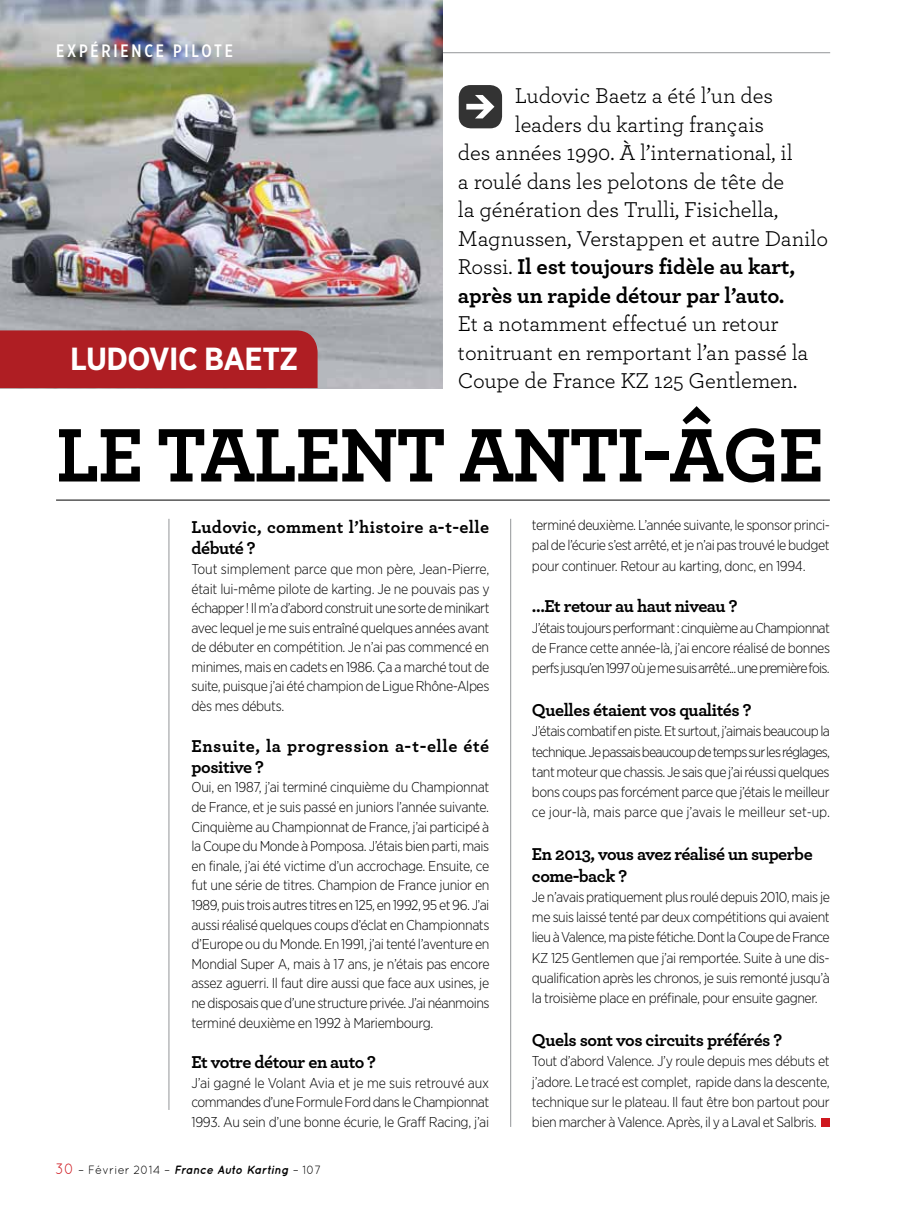
<style>
.page{position:relative;width:915px;height:1212px;background:#fff}
.page>*{position:absolute;margin:0;border:0;box-sizing:border-box;transform-origin:0 0}
.t1{font:700 79.5px "Archer Pro";letter-spacing:-.025em;color:#000}
.t2{font:700 31.95px "Gotham Narrow";letter-spacing:-.015em;color:#fff}
.t3{font:22.5px/28.5px "Archer Pro";letter-spacing:-.005em;color:#000}
.t4{font:700 22.5px "Archer Pro";color:#000}
.t5{font:700 18px/21.1px "Archer Pro";color:#000}
.t6{font:500 18px "Gotham X Narrow";letter-spacing:.155em;color:#fff}
.t7{font:300 14.25px/19.6px "Gotham Narrow";letter-spacing:-.03em;color:#000;text-align:justify}
.t8{font:12px "Quicksand";letter-spacing:.015em;color:#000;scale:.96 1}
.s1{font-weight:400}
.s2{font-size:15px;color:#ce171e}
.s3{font-weight:700;font-style:italic}
</style>
<div class="page">
<hr style="left:243px;top:52px;width:586px;height:1px;background:#939598">
<svg style="left:458px;top:85px;width:44px;height:43px"></svg>
<hr style="left:56px;top:500px;width:773px;height:1px;background:#000">
<img style="left:0;top:0;width:442px;height:388px">
<div style="left:821px;top:1118px;width:8px;height:9px;background:#ce171e"></div>
<hr style="left:510px;top:519px;width:1px;height:608px;background:#939598">
<hr style="left:169px;top:519px;width:1px;height:591px;background:#939598">
<div style="left:0;top:330px;width:317px;height:58px;background:#af1e23"></div>
<p class="t6" style="left:56px;top:40px;width:157px">EXPÉRIE NCE PI LOTE</p>
<h2 class="t2" style="left:70px;top:338px;width:229px">LUDOVIC BAETZ</h2>
<h3 class="t3" style="left:514px;top:80px;width:259px">Ludovic Baetz a été l’un des</h3>
<h3 class="t3" style="left:514px;top:109px;width:251px">leaders du karting français</h3>
<h3 class="t3" style="left:458px;top:137px;width:336px">des années 1990. À l’international, il</h3>
<h3 class="t3" style="left:458px;top:166px;width:328px">a roulé dans les pelotons de tête de</h3>
<h3 class="t3" style="left:458px;top:194px;width:321px">la génération des Trulli, Fisichella,</h3>
<h3 class="t3" style="left:458px;top:223px;width:371px">Magnussen, Verstappen et autre Danilo</h3>
<h3 class="t4" style="left:458px;top:249px;width:339px"><span class="s1">Rossi.</span> Il est toujours fidèle au kart,</h3>
<h3 class="t4" style="left:458px;top:277px;width:328px">après un rapide détour par l’auto.</h3>
<h3 class="t3" style="left:458px;top:308px;width:352px">Et a notamment effectué un retour tonitruant en remportant l’an passé la<br>Coupe de France KZ 125 Gentlemen.</h3>
<h1 class="t1" style="left:56px;top:392px;width:769px">Le talent anti-âge</h1>
<p class="t5" style="left:191px;top:515px;width:299px">Ludovic, comment l’histoire a-t-elle débuté ?</p>
<p class="t7" style="left:191px;top:559px;width:299px">Tout simplement parce que mon père, Jean-Pierre, était lui-même pilote de karting. Je ne pouvais pas y échapper ! Il m’a d’abord construit une sorte de minikart avec lequel je me suis entraîné quelques années avant de débuter en compétition. Je n’ai pas commencé en minimes, mais en cadets en 1986. Ça a marché tout de suite, puisque j’ai été champion de Ligue Rhône-Alpes dès mes débuts.</p>
<p class="t5" style="left:191px;top:734px;width:299px">Ensuite, la progression a-t-elle été positive ?</p>
<p class="t7" style="left:191px;top:777px;width:299px">Oui, en 1987, j’ai terminé cinquième du Championnat de France, et je suis passé en juniors l’année suivante.<br>Cinquième au Championnat de France, j’ai participé à la Coupe du Monde à Pomposa. J’étais bien parti, mais en finale, j’ai été victime d’un accrochage. Ensuite, ce fut une série de titres. Champion de France junior en 1989, puis trois autres titres en 125, en 1992, 95 et 96. J’ai aussi réalisé quelques coups d’éclat en Championnats d’Europe ou du Monde. En 1991, j’ai tenté l’aventure en Mondial Super A, mais à 17 ans, je n’étais pas encore assez aguerri. Il faut dire aussi que face aux usines, je ne disposais que d’une structure privée. J’ai néanmoins terminé deuxième en 1992 à Mariembourg.</p>
<p class="t5" style="left:191px;top:1050px;width:186px">Et votre détour en auto ?</p>
<p class="t7" style="left:191px;top:1072px;width:299px">J’ai gagné le Volant Avia et je me suis retrouvé aux commandes d’une Formule Ford dans le Championnat 1993. Au sein d’une bonne écurie, le Graff Racing, j’ai</p>
<p class="t8" style="left:55px;top:1162px;width:278px"><span class="s2">30</span> – Février 2014 – <span class="s3">France Auto Karting</span> – 107</p>
<p class="t7" style="left:532px;top:515px;width:299px;line-height:20.1px">terminé deuxième. L’année suivante, le sponsor princi&shy;pal de l’écurie s’est arrêté, et je n’ai pas trouvé le budget pour continuer. Retour au karting, donc, en 1994.</p>
<p class="t5" style="left:531px;top:595px;width:207px">...Et retour au haut niveau ?</p>
<p class="t7" style="left:531px;top:617px;width:299px;line-height:20.1px">J’étais toujours performant : cinquième au Championnat de France cette année-là, j’ai encore réalisé de bonnes perfs jusqu’en 1997 où je me suis arrêté... une première fois.</p>
<p class="t5" style="left:531px;top:698px;width:221px">Quelles étaient vos qualités ?</p>
<p class="t7" style="left:531px;top:721px;width:299px;line-height:20.1px">J’étais combatif en piste. Et surtout, j’aimais beaucoup la technique. Je passais beaucoup de temps sur les réglages, tant moteur que chassis. Je sais que j’ai réussi quelques bons coups pas forcément parce que j’étais le meilleur ce jour-là, mais parce que j’avais le meilleur set-up.</p>
<p class="t5" style="left:531px;top:842px;width:282px;line-height:21.6px">En 2013, vous avez réalisé un superbe come-back ?</p>
<p class="t7" style="left:531px;top:887px;width:299px;line-height:20.1px">Je n’avais pratiquement plus roulé depuis 2010, mais je me suis laissé tenté par deux compétitions qui avaient lieu à Valence, ma piste fétiche. Dont la Coupe de France KZ 125 Gentlemen que j’ai remportée. Suite à une dis&shy;qualification après les chronos, je suis remonté jusqu’à la troisième place en préfinale, pour ensuite gagner.</p>
<p class="t5" style="left:531px;top:1028px;width:252px">Quels sont vos circuits préférés ?</p>
<p class="t7" style="left:531px;top:1051px;width:299px;line-height:20.1px">Tout d’abord Valence. J’y roule depuis mes débuts et j’adore. Le tracé est complet, rapide dans la descente, technique sur le plateau. Il faut être bon partout pour bien marcher à Valence. Après, il y a Laval et Salbris.</p>
</div>
